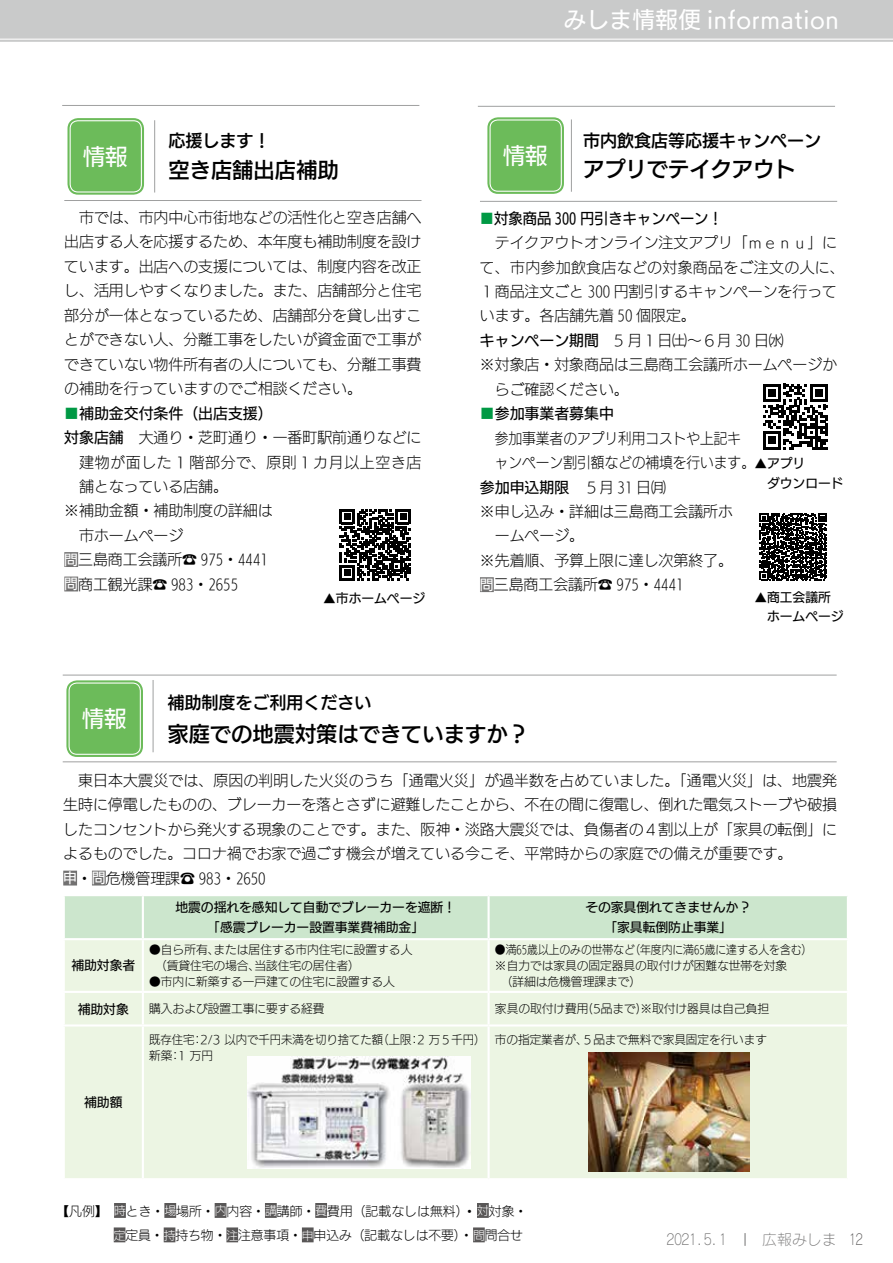
<style>
.page{position:relative;width:893px;height:1263px;background:#fff}
.page>*{position:absolute;margin:0;border:0;box-sizing:border-box;transform-origin:0 0}
.t1{font:22.35px "UD Kakugo Large Pro M";letter-spacing:.03em;color:#fff}
.t2{font:21.3px "UD Kakugo Large Pro DB";color:#000}
.t3{font:16.95px "UD Kakugo Large Pro DB";color:#000}
.t4{font:14.85px/24.5px "UD Kakugo Large Pro L";color:#000}
.t5{font:14.85px "UD Kakugo Large Pro L";color:#000;scale:.92 1}
.t6{font:14.85px "UD Kakugo Large Pro M";color:#000}
.t7{font:14.85px "UD Kakugo Large Pro L";letter-spacing:.045em;color:#000}
.t8{font:14.85px "UD Kakugo Large Pro M";color:#000;scale:.96 1}
.t9{font:14.85px "Rodin Cattleya Pro L";color:#727171}
.t10{font:12.75px/19.6px "UD Kakugo Large Pro M";color:#000;text-align:center}
.t11{font:12.75px/24.5px "UD Kakugo Large Pro L";color:#000}
.t12{font:11.7px/15.9px "UD Kakugo Large Pro L";color:#000}
.t13{font:11.7px/15.9px "UD Kakugo Large Pro L";color:#000;scale:.92 1}
.s1{font-family:"UD Kakugo Large Pro L";color:#094}
.s2{font-family:"UD Kakugo Large Pro M"}
.s3{font-family:"UD Kakugo Large Pro M";font-size:13.8px;color:#fff}
.s4{font-family:"UD Mincho Pro L"}
.s5{font-size:11.7px;color:#fff}
.s6{font-family:"UD Mincho Pro L";font-size:14.85px}
.s7{color:#595757}
</style>
<div class="page">
<div style="left:64px;top:552px;width:14px;height:15px;background:#727171"></div>
<div style="left:64px;top:577px;width:14px;height:14px;background:#727171"></div>
<div style="left:67px;top:118px;width:77px;height:77px;background:#6cbb5a;border-radius:11px"></div>
<div style="left:64px;top:115px;width:83px;height:83px;border:1px solid #fff;border-radius:13px"></div>
<div style="left:70px;top:120px;width:72px;height:73px;border:1px solid #fff;border-radius:8px"></div>
<hr style="left:64px;top:200px;width:357px;height:1px;background:#9fa0a0">
<hr style="left:154px;top:120px;width:1px;height:73px;background:#9fa0a0">
<hr style="left:62px;top:105px;width:357px;height:1px;background:#9fa0a0">
<div style="left:487px;top:117px;width:77px;height:77px;background:#6cbb5a;border-radius:11px"></div>
<div style="left:484px;top:114px;width:83px;height:83px;border:1px solid #fff;border-radius:13px"></div>
<div style="left:490px;top:119px;width:72px;height:73px;border:1px solid #fff;border-radius:8px"></div>
<hr style="left:571px;top:119px;width:1px;height:73px;background:#9fa0a0">
<div style="left:480px;top:577px;width:14px;height:15px;background:#727171"></div>
<hr style="left:480px;top:201px;width:357px;height:1px;background:#9fa0a0">
<hr style="left:478px;top:106px;width:357px;height:1px;background:#9fa0a0">
<svg style="left:0;top:0;width:893px;height:42px;background:#cacbcb"></svg>
<hr style="left:63px;top:761px;width:774px;height:1px;background:#9fa0a0">
<hr style="left:63px;top:675px;width:774px;height:1px;background:#9fa0a0">
<hr style="left:153px;top:680px;width:1px;height:72px;background:#9fa0a0">
<div style="left:63px;top:871px;width:14px;height:14px;background:#727171"></div>
<div style="left:92px;top:871px;width:14px;height:14px;background:#727171"></div>
<div style="left:66px;top:680px;width:77px;height:77px;background:#6cbb5a;border-radius:11px"></div>
<div style="left:63px;top:677px;width:83px;height:83px;border:1px solid #fff;border-radius:13px"></div>
<div style="left:69px;top:682px;width:72px;height:73px;border:1px solid #fff;border-radius:8px"></div>
<div style="left:114px;top:1203px;width:12px;height:15px;background:#595757"></div>
<div style="left:164px;top:1203px;width:12px;height:15px;background:#595757"></div>
<div style="left:215px;top:1203px;width:11px;height:15px;background:#595757"></div>
<div style="left:265px;top:1203px;width:12px;height:15px;background:#595757"></div>
<div style="left:315px;top:1203px;width:12px;height:15px;background:#595757"></div>
<div style="left:477px;top:1203px;width:12px;height:15px;background:#595757"></div>
<div style="left:114px;top:1227px;width:11px;height:15px;background:#595757"></div>
<div style="left:164px;top:1227px;width:11px;height:15px;background:#595757"></div>
<div style="left:226px;top:1227px;width:12px;height:15px;background:#595757"></div>
<div style="left:302px;top:1227px;width:12px;height:15px;background:#595757"></div>
<div style="left:473px;top:1227px;width:12px;height:15px;background:#595757"></div>
<div style="left:65px;top:940px;width:782px;height:238px;background:#ecf5e3"></div>
<div style="left:65px;top:993px;width:77px;height:185px;background:#ecf5e3"></div>
<div style="left:64px;top:895px;width:783px;height:43px;background:#cce6cd"></div>
<hr style="left:142px;top:940px;width:2px;height:51px;background:#fff">
<hr style="left:487px;top:940px;width:3px;height:51px;background:#fff">
<hr style="left:143px;top:991px;width:346px;height:2px;background:#fff">
<hr style="left:489px;top:991px;width:360px;height:2px;background:#fff">
<hr style="left:487px;top:993px;width:3px;height:31px;background:#fff">
<hr style="left:143px;top:1024px;width:346px;height:2px;background:#fff">
<hr style="left:489px;top:1024px;width:360px;height:2px;background:#fff">
<hr style="left:487px;top:1026px;width:3px;height:152px;background:#fff">
<hr style="left:63px;top:991px;width:80px;height:2px;background:#fff">
<hr style="left:142px;top:993px;width:2px;height:31px;background:#fff">
<hr style="left:63px;top:1024px;width:80px;height:2px;background:#fff">
<hr style="left:142px;top:1026px;width:2px;height:152px;background:#fff">
<img style="left:248px;top:1057px;width:222px;height:111px">
<img style="left:588px;top:1052px;width:161px;height:120px">
<svg style="left:340px;top:509px;width:71px;height:71px"></svg>
<svg style="left:760px;top:513px;width:67px;height:67px"></svg>
<svg style="left:763px;top:384px;width:65px;height:65px"></svg>
<svg style="left:745px;top:1233px;width:1px;height:13px"></svg>
<h1 class="t1" style="left:564px;top:2px;width:277px">みしま情報便 information</h1>
<h1 class="t1" style="left:83px;top:138px;width:46px">情報</h1>
<p class="t3" style="left:168px;top:127px;width:104px">応援します！</p>
<h2 class="t2" style="left:168px;top:152px;width:172px">空き店舗出店補助</h2>
<h1 class="t1" style="left:503px;top:137px;width:46px">情報</h1>
<p class="t3" style="left:583px;top:127px;width:240px">市内飲食店等応援キャンペーン</p>
<h2 class="t2" style="left:583px;top:152px;width:214px">アプリでテイクアウト</h2>
<p class="t4" style="left:64px;top:205px;width:359px;text-align:justify;text-indent:15px">市では、市内中心市街地などの活性化と空き店舗へ出店する人を応援するため、本年度も補助制度を設けています。出店への支援については、制度内容を改正し、活用しやすくなりました。また、店舗部分と住宅部分が一体となっているため、店舗部分を貸し出すことができない人、分離工事をしたいが資金面で工事ができていない物件所有者の人についても、分離工事費の補助を行っていますのでご相談ください。</p>
<p class="t6" style="left:64px;top:401px;width:210px"><span class="s1">■</span>補助金交付条件（出店支援）</p>
<p class="t4" style="left:64px;top:425px;width:359px"><span class="s2">対象店舗　</span>大通り・芝町通り・一番町駅前通りなどに</p>
<p class="t7" style="left:79px;top:450px;width:344px">建物が面した 1 階部分で、原則１カ月以上空き店</p>
<p class="t4" style="left:79px;top:474px;width:150px">舗となっている店舗。</p>
<p class="t4" style="left:64px;top:498px;width:210px">※補助金額・補助制度の詳細は</p>
<p class="t4" style="left:64px;top:523px;width:121px">　市ホームページ</p>
<p class="t4" style="left:64px;top:547px;width:205px"><span class="s3">問</span>三島商工会議所☎ 975・4441</p>
<p class="t4" style="left:64px;top:571px;width:175px"><span class="s3">問</span>商工観光課☎ 983・2655</p>
<p class="t10" style="left:323px;top:588px;width:104px">▲市ホームページ</p>
<p class="t8" style="left:480px;top:206px;width:254px"><span class="s1">■</span>対象商品３００ 円引きキャンペーン！</p>
<p class="t4" style="left:480px;top:230px;width:366px;text-indent:15px">テイクアウトオンライン注文アプリ「ｍｅｎｕ」にて、市内参加飲食店などの対象商品をご注文の人に、<br>１商品注文ごと３００</p>
<p class="t4" style="left:614px;top:279px;width:225px">円割引するキャンペーンを行って</p>
<p class="t4" style="left:480px;top:303px;width:217px">います。各店舗先着 50 個限定。</p>
<p class="t4" style="left:480px;top:328px;width:305px"><span class="s2">キャンペーン期間</span>　5 月１日㈯～６月３０ 日㈬</p>
<p class="t4" style="left:480px;top:352px;width:359px">※対象店・対象商品は三島商工会議所ホームページか</p>
<p class="t4" style="left:495px;top:376px;width:135px">らご確認ください。</p>
<p class="t6" style="left:480px;top:401px;width:135px"><span class="s1">■</span>参加事業者募集中</p>
<p class="t5" style="left:495px;top:426px;width:269px">参加事業者のアプリ利用コストや上記キ</p>
<p class="t5" style="left:495px;top:451px;width:284px">ャンペーン割引額などの補填を行います。</p>
<p class="t4" style="left:480px;top:474px;width:188px"><span class="s2">参加申込期限</span>　５月 31 日㈪</p>
<p class="t4" style="left:480px;top:499px;width:254px">※申し込み・詳細は三島商工会議所ホ</p>
<p class="t4" style="left:495px;top:523px;width:91px">ームページ。</p>
<p class="t4" style="left:480px;top:548px;width:254px">※先着順、予算上限に達し次第終了。</p>
<p class="t4" style="left:480px;top:572px;width:182px"><span class="s3">問</span>三島商工会議所☎ ９７５ ・４４４１</p>
<p class="t10" style="left:754px;top:453px;width:91px;line-height:19.2px;text-align:left">▲アプリ<br>　ダウンロード</p>
<p class="t10" style="left:754px;top:587px;width:91px;line-height:19.2px;text-align:left">▲商工会議所　ホームページ</p>
<p class="t3" style="left:167px;top:688px;width:206px">補助制度をご利用ください</p>
<h2 class="t2" style="left:167px;top:716px;width:363px">家庭での地震対策はできていますか？</h2>
<p class="t4" style="left:63px;top:768px;width:775px;text-indent:15px">東日本大震災では、原因の判明した火災のうち「通電火災」が過半数を占めていました。「通電火災」は、地震発生時に停電したものの、ブレーカーを落とさずに避難したことから、不在の間に復電し、倒れた電気ストーブや破損したコンセントから発火する現象のことです。また、阪神・淡路大震災では、負傷者の４割以上が「家具の転倒」によるものでした。コロナ禍でお家で過ごす機会が増えている今こそ、平常時からの家庭での備えが重要です。<br><span class="s3">申</span>・<span class="s3">問</span>危機管理課<span class="s4">☎</span> 983・2650</p>
<h1 class="t1" style="left:82px;top:700px;width:46px">情報</h1>
<p class="t10" style="left:71px;top:955px;width:65px">補助対象者</p>
<p class="t10" style="left:175px;top:897px;width:282px">地震の揺れを感知して自動でブレーカーを遮断！「感震ブレーカー設置事業費補助金」</p>
<p class="t10" style="left:585px;top:897px;width:167px">その家具倒れてきませんか？「家具転倒防止事業」</p>
<p class="t12" style="left:149px;top:941px;width:265px">●自ら所有、または居住する市内住宅に設置する人　（賃貸住宅の場合、当該住宅の居住者）</p>
<p class="t12" style="left:149px;top:973px;width:247px">●市内に新築する一戸建ての住宅に設置する人</p>
<p class="t13" style="left:495px;top:941px;width:346px">●満65歳以上のみの世帯など（年度内に満65歳に達する人を含む）※自力では家具の固定器具の取付けが困難な世帯を対象<br>　（詳細は危機管理課まで）</p>
<p class="t10" style="left:78px;top:998px;width:53px">補助対象</p>
<p class="t12" style="left:149px;top:1000px;width:177px">購入および設置工事に要する経費</p>
<p class="t12" style="left:495px;top:1000px;width:276px">家具の取付け費用（5品まで）※取付け器具は自己負担</p>
<p class="t10" style="left:84px;top:1092px;width:40px">補助額</p>
<p class="t12" style="left:149px;top:1031px;width:338px">既存住宅：2/3 以内で千円未満を切り捨てた額（上限：2 万５千円）新築：1 万円</p>
<p class="t12" style="left:495px;top:1031px;width:274px">市の指定業者が、５品まで無料で家具固定を行います</p>
<p class="t11" style="left:114px;top:1198px;width:415px;text-indent:-57px">【凡例】　<span class="s5">時</span>とき・<span class="s5">場</span>場所・<span class="s5">内</span>内容・<span class="s5">講</span>講師・<span class="s5">費</span>費用（記載なしは無料）<span class="s6">・</span><span class="s5">対</span>対象・<span class="s5">定</span>定員・<span class="s5">持</span>持ち物・<span class="s5">注</span>注意事項・<span class="s5">申</span>申込み（記載なしは不要）・<span class="s5">問</span>問合せ</p>
<p class="t9" style="left:667px;top:1230px;width:61px">２０２1．5．1</p>
<p class="t9" style="left:762px;top:1230px;width:102px">広報みしま <span class="s7">12</span></p>
</div>
